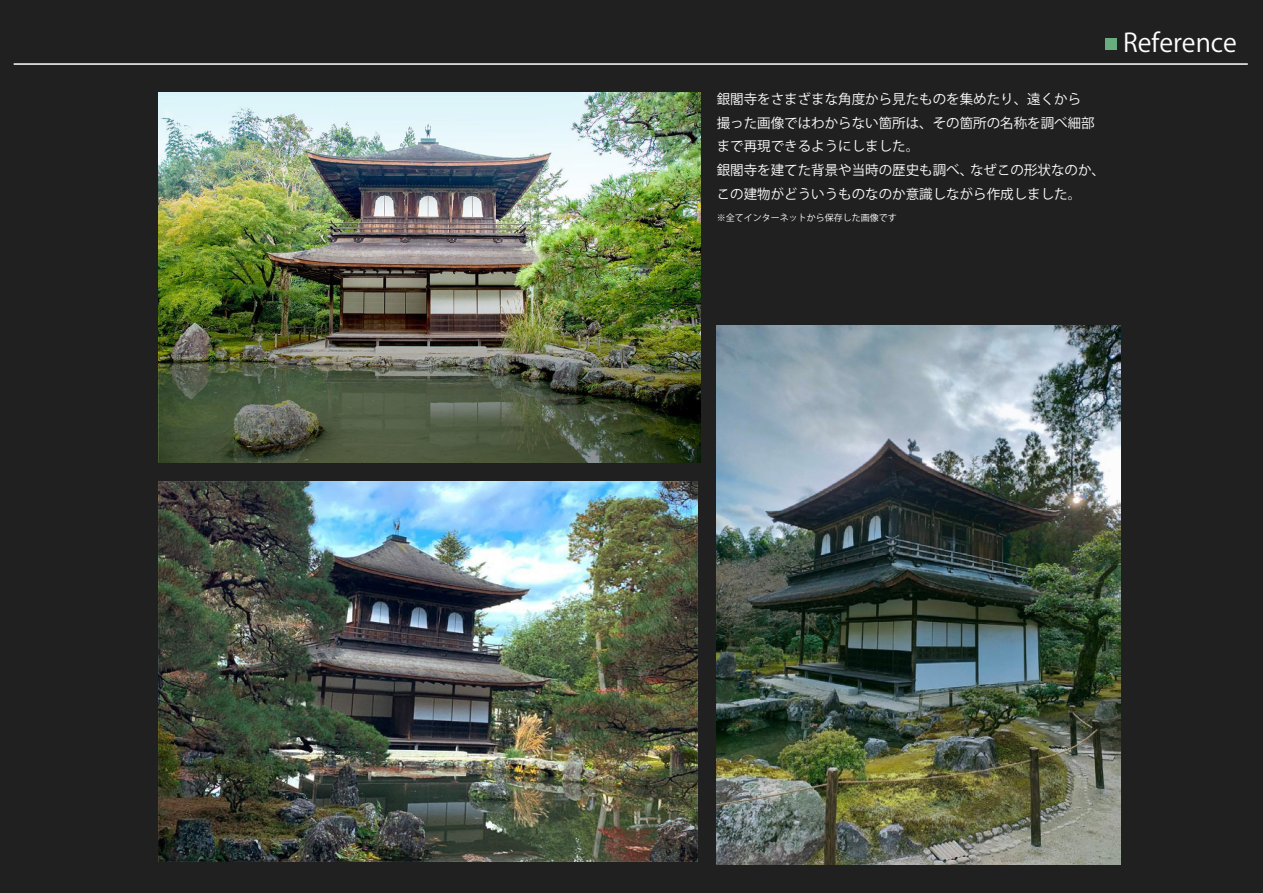
<style>
.page{position:relative;width:1263px;height:893px;background:#202020}
.page>*{position:absolute;margin:0;border:0;box-sizing:border-box;transform-origin:0 0}
.t1{font:25.5px "Koz Go Pr 6 N";color:#fff}
.t2{font:13.5px/23.7px "Koz Go Pr 6 N";color:#fff}
.t3{font:9px "Koz Go Pr 6 N";color:#fff}
</style>
<div class="page">
<hr style="left:14px;top:63px;width:1234px;height:2px;background:#fff">
<div style="left:1106px;top:39px;width:11px;height:11px;background:#68ad7f"></div>
<img style="left:158px;top:482px;width:539px;height:379px">
<img style="left:158px;top:92px;width:543px;height:370px">
<img style="left:717px;top:325px;width:404px;height:539px">
<p class="t2" style="left:717px;top:88px;width:390px">銀閣寺をさまざまな角度から見たものを集めたり、遠くから<br>撮った画像ではわからない箇所は、その箇所の名称を調べ細部まで再現できるようにしました。<br>銀閣寺を建てた背景や当時の歴史も調べ、なぜこの形状なのか、この建物がどういうものなのか意識しながら作成しました。</p>
<p class="t3" style="left:717px;top:213px;width:181px">※全てインターネットから保存した画像です</p>
<h1 class="t1" style="left:1123px;top:28px;width:115px">Reference</h1>
</div>
